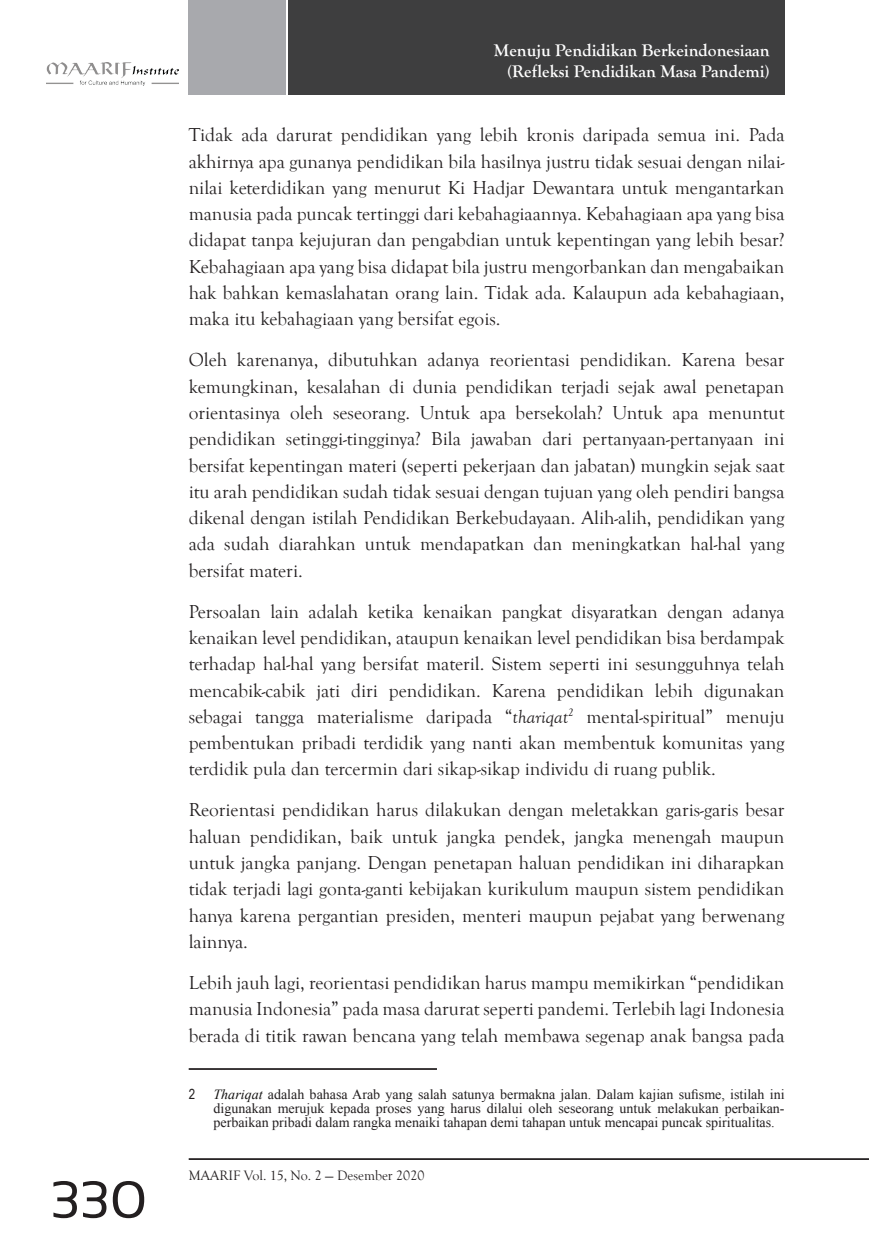
<style>
.page{position:relative;width:869px;height:1241px;background:#fff}
.page>*{position:absolute;margin:0;border:0;box-sizing:border-box;transform-origin:0 0}
.t1{font:52.5px "Sansation";color:#231f20}
.t2{font:19.25px/26.2px "Goudy Old Style T";color:#231f20;text-align:justify}
.t3{font:700 17.5px/21px "Goudy Old Style T";color:#fff;text-align:right}
.t4{font:14px/14px "Times New Roman";color:#231f20;text-align:justify}
.t5{font:14px "Goudy Old Style T";color:#231f20}
.t6{font:14px "Arial Narrow";color:#231f20}
.s1{font-style:italic}
.s2{font-style:italic;color:#131211}
</style>
<div class="page">
<div style="left:189px;top:0;width:97px;height:94px;background:#a8a9ad"></div>
<hr style="left:189px;top:1157px;width:679px;height:2px;background:#231f20">
<div style="left:288px;top:0;width:496px;height:94px;background:#3e3e3f"></div>
<img style="left:47px;top:63px;width:132px;height:22px">
<hr style="left:189px;top:1067px;width:248px;height:2px;background:#231f20">
<h1 class="t1" style="left:51px;top:1170px;width:98px">330</h1>
<p class="t3" style="left:493px;top:40px;width:277px">Menuju Pendidikan Berkeindonesiaan (Refleksi Pendidikan Masa Pandemi)</p>
<p class="t2" style="left:189px;top:122px;width:597px">Tidak ada darurat pendidikan yang lebih kronis daripada semua ini. Pada akhirnya apa gunanya pendidikan bila hasilnya justru tidak sesuai dengan nilai&shy;nilai keterdidikan yang menurut Ki Hadjar Dewantara untuk mengantarkan manusia pada puncak tertinggi dari kebahagiaannya. Kebahagiaan apa yang bisa didapat tanpa kejujuran dan pengabdian untuk kepentingan yang lebih besar?<br>Kebahagiaan apa yang bisa didapat bila justru mengorbankan dan mengabaikan hak bahkan kemaslahatan orang lain. Tidak ada. Kalaupun ada kebahagiaan, maka itu kebahagiaan yang bersifat egois.</p>
<p class="t2" style="left:189px;top:347px;width:597px">Oleh karenanya, dibutuhkan adanya reorientasi pendidikan. Karena besar kemungkinan, kesalahan di dunia pendidikan terjadi sejak awal penetapan orientasinya oleh seseorang. Untuk apa bersekolah? Untuk apa menuntut pendidikan setinggi-tingginya? Bila jawaban dari pertanyaan-pertanyaan ini bersifat kepentingan materi (seperti pekerjaan dan jabatan) mungkin sejak saat itu arah pendidikan sudah tidak sesuai dengan tujuan yang oleh pendiri bangsa dikenal dengan istilah Pendidikan Berkebudayaan. Alih-alih, pendidikan yang ada sudah diarahkan untuk mendapatkan dan meningkatkan hal-hal yang bersifat materi.</p>
<p class="t2" style="left:189px;top:598px;width:597px">Persoalan lain adalah ketika kenaikan pangkat disyaratkan dengan adanya kenaikan level pendidikan, ataupun kenaikan level pendidikan bisa berdampak terhadap hal-hal yang bersifat materil. Sistem seperti ini sesungguhnya telah mencabik-cabik jati diri pendidikan. Karena pendidikan lebih digunakan sebagai tangga materialisme daripada “<span class="s1">thariqat</span><sup>2</sup> mental-spiritual” menuju pembentukan pribadi terdidik yang nanti akan membentuk komunitas yang terdidik pula dan tercermin dari sikap-sikap individu di ruang publik.</p>
<p class="t2" style="left:189px;top:797px;width:597px">Reorientasi pendidikan harus dilakukan dengan meletakkan garis-garis besar haluan pendidikan, baik untuk jangka pendek, jangka menengah maupun untuk jangka panjang. Dengan penetapan haluan pendidikan ini diharapkan tidak terjadi lagi gonta-ganti kebijakan kurikulum maupun sistem pendidikan hanya karena pergantian presiden, menteri maupun pejabat yang berwenang lainnya.</p>
<p class="t2" style="left:189px;top:969px;width:597px">Lebih jauh lagi, reorientasi pendidikan harus mampu memikirkan “pendidikan manusia Indonesia” pada masa darurat seperti pandemi. Terlebih lagi Indonesia berada di titik rawan bencana yang telah membawa segenap anak bangsa pada</p>
<p class="t6" style="left:189px;top:1083px;width:8px">2</p>
<p class="t4" style="left:213px;top:1086px;width:572px"><span class="s2">Thariqat</span> adalah bahasa Arab yang salah satunya bermakna jalan. Dalam kajian sufisme, istilah ini digunakan merujuk kepada proses yang harus dilalui oleh seseorang untuk melakukan perbaikan&shy;perbaikan pribadi dalam rangka menaiki tahapan demi tahapan untuk mencapai puncak spiritualitas.</p>
<p class="t5" style="left:189px;top:1167px;width:237px">MAARIF Vol. 15, No. 2 — Desember 2020</p>
</div>
